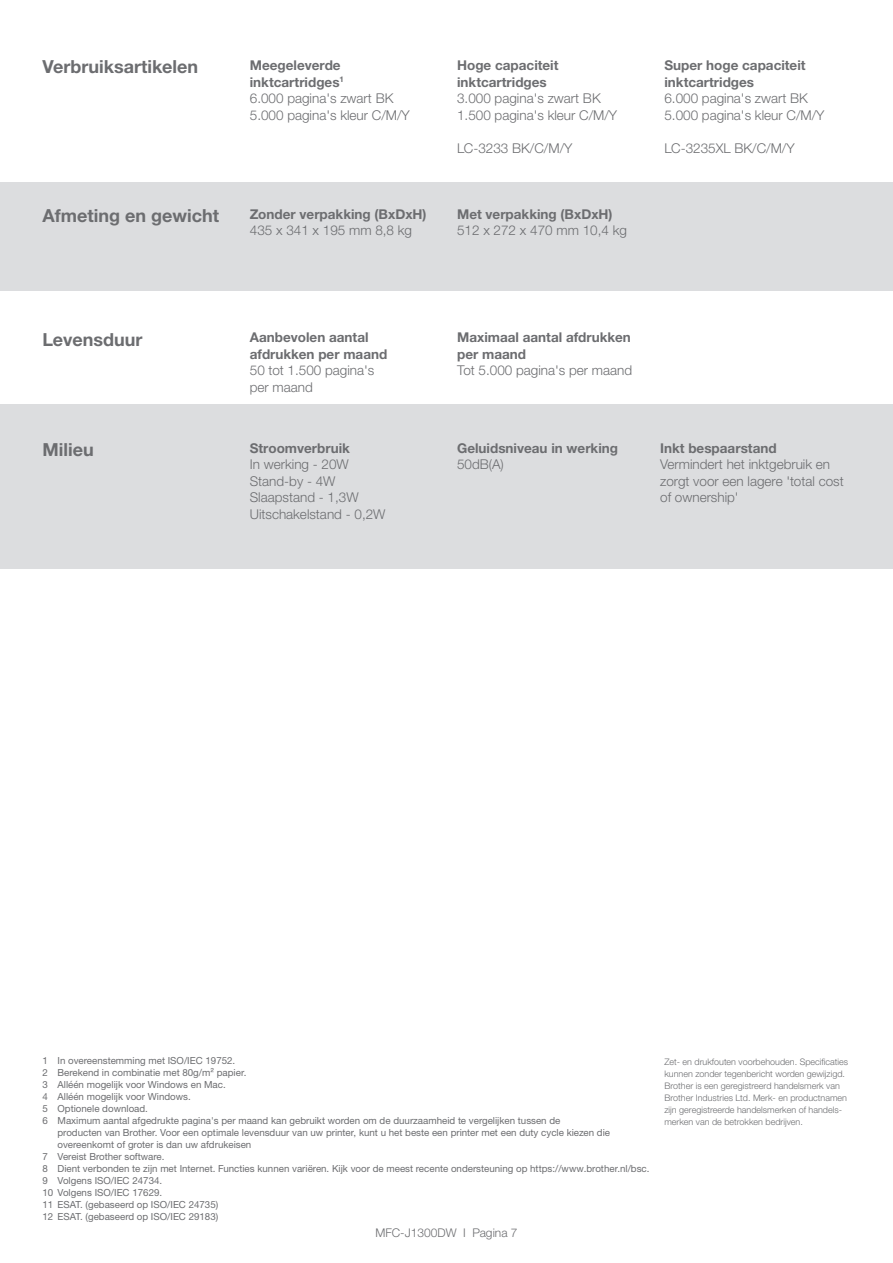
<style>
.page{position:relative;width:893px;height:1263px;background:#fff}
.page>*{position:absolute;margin:0;border:0;box-sizing:border-box;transform-origin:0 0}
.t1{font:700 18px "Helvetica Neue LTW1 G";color:#6c6d70}
.t2{font:300 13.5px/16.5px "Helvetica Neue LTW1 G";color:#6c6d70}
.t3{font:700 13.5px/16.5px "Helvetica Neue LTW1 G";color:#6c6d70}
.t4{font:300 12px "Helvetica Neue LTW1 G";color:#6c6d70}
.t5{font:9.75px/12px "Helvetica Neue LTW1 G";color:#6c6d70}
.t6{font:300 9px/12px "Helvetica Neue LTW1 G";color:#6c6d70}
</style>
<div class="page">
<div style="left:0;top:404px;width:893px;height:165px;background:#dcdddf"></div>
<div style="left:0;top:182px;width:893px;height:108px;background:#dcdddf"></div>
<p class="t1" style="left:43px;top:56px;width:157px">Verbruiksartikelen</p>
<p class="t3" style="left:250px;top:57px;width:92px">Meegeleverde</p>
<p class="t3" style="left:250px;top:74px;width:96px">inktcartridges<sup>1</sup></p>
<p class="t2" style="left:250px;top:90px;width:145px">6.000 pagina's zwart BK</p>
<p class="t2" style="left:250px;top:107px;width:162px">5.000 pagina's kleur C/M/Y</p>
<p class="t1" style="left:43px;top:204px;width:178px">Afmeting en gewicht</p>
<p class="t3" style="left:250px;top:205px;width:178px">Zonder verpakking (BxDxH)</p>
<p class="t2" style="left:250px;top:222px;width:164px">435 x 341 x 195 mm 8,8 kg</p>
<p class="t3" style="left:457px;top:57px;width:103px">Hoge capaciteit</p>
<p class="t3" style="left:457px;top:74px;width:91px">inktcartridges</p>
<p class="t2" style="left:457px;top:90px;width:145px">3.000 pagina's zwart BK</p>
<p class="t2" style="left:457px;top:107px;width:162px">1.500 pagina's kleur C/M/Y</p>
<p class="t2" style="left:457px;top:140px;width:117px">LC-3233 BK/C/M/Y</p>
<p class="t3" style="left:457px;top:205px;width:157px">Met verpakking (BxDxH)</p>
<p class="t2" style="left:457px;top:222px;width:171px">512 x 272 x 470 mm 10,4 kg</p>
<p class="t3" style="left:664px;top:57px;width:143px">Super hoge capaciteit</p>
<p class="t3" style="left:664px;top:74px;width:91px">inktcartridges</p>
<p class="t2" style="left:664px;top:90px;width:145px">6.000 pagina's zwart BK</p>
<p class="t2" style="left:664px;top:107px;width:162px">5.000 pagina's kleur C/M/Y</p>
<p class="t2" style="left:664px;top:140px;width:132px">LC-3235XL BK/C/M/Y</p>
<p class="t1" style="left:43px;top:328px;width:102px">Levensduur</p>
<p class="t3" style="left:250px;top:329px;width:139px">Aanbevolen aantal afdrukken per maand</p>
<p class="t2" style="left:250px;top:362px;width:126px">50 tot 1.500 pagina's</p>
<p class="t2" style="left:250px;top:379px;width:65px">per maand</p>
<p class="t1" style="left:43px;top:439px;width:53px">Milieu</p>
<p class="t3" style="left:250px;top:440px;width:102px">Stroomverbruik</p>
<p class="t2" style="left:250px;top:456px;width:101px">In werking - 20W</p>
<p class="t2" style="left:250px;top:473px;width:87px">Stand-by - 4W</p>
<p class="t2" style="left:250px;top:489px;width:110px">Slaapstand - 1,3W</p>
<p class="t2" style="left:250px;top:506px;width:137px">Uitschakelstand - 0,2W</p>
<p class="t3" style="left:457px;top:329px;width:175px">Maximaal aantal afdrukken per maand</p>
<p class="t2" style="left:457px;top:362px;width:177px">Tot 5.000 pagina's per maand</p>
<p class="t3" style="left:457px;top:440px;width:162px">Geluidsniveau in werking</p>
<p class="t2" style="left:457px;top:456px;width:48px">50dB(A)</p>
<p class="t3" style="left:660px;top:440px;width:118px">Inkt bespaarstand</p>
<p class="t2" style="left:660px;top:456px;width:185px">Vermindert het inktgebruik en zorgt voor een lagere 'total cost of ownership'</p>
<p class="t5" style="left:43px;top:1055px;width:194px">1 In overeenstemming met ISO/IEC 19752.</p>
<p class="t5" style="left:43px;top:1067px;width:205px">2 Berekend in combinatie met 80g/m² papier.</p>
<p class="t5" style="left:43px;top:1079px;width:185px">3 Alléén mogelijk voor Windows en Mac.</p>
<p class="t5" style="left:43px;top:1091px;width:150px">4 Alléén mogelijk voor Windows.</p>
<p class="t5" style="left:43px;top:1103px;width:107px">5 Optionele download.</p>
<p class="t5" style="left:58px;top:1115px;width:554px;text-indent:-15px">6 Maximum aantal afgedrukte pagina's per maand kan gebruikt worden om de duurzaamheid te vergelijken tussen de<br>producten van Brother. Voor een optimale levensduur van uw printer, kunt u het beste een printer met een duty cycle kiezen die overeenkomt of groter is dan uw afdrukeisen</p>
<p class="t5" style="left:43px;top:1151px;width:124px">7 Vereist Brother software.</p>
<p class="t5" style="left:43px;top:1163px;width:609px">8 Dient verbonden te zijn met Internet. Functies kunnen variëren. Kijk voor de meest recente ondersteuning op https://www.brother.nl/bsc.</p>
<p class="t5" style="left:43px;top:1175px;width:121px">9 Volgens ISO/IEC 24734.</p>
<p class="t5" style="left:43px;top:1187px;width:121px">10 Volgens ISO/IEC 17629.</p>
<p class="t5" style="left:43px;top:1199px;width:177px">11 ESAT. (gebaseerd op ISO/IEC 24735)</p>
<p class="t5" style="left:43px;top:1211px;width:177px">12 ESAT. (gebaseerd op ISO/IEC 29183)</p>
<p class="t4" style="left:375px;top:1226px;width:144px">MFC-J1300DW I Pagina 7</p>
<p class="t6" style="left:664px;top:1056px;width:185px">Zet- en drukfouten voorbehouden. Specificaties kunnen zonder tegenbericht worden gewijzigd.<br>Brother is een geregistreerd handelsmerk van Brother Industries Ltd. Merk- en productnamen zijn geregistreerde handelsmerken of handels&shy;merken van de betrokken bedrijven.</p>
</div>
